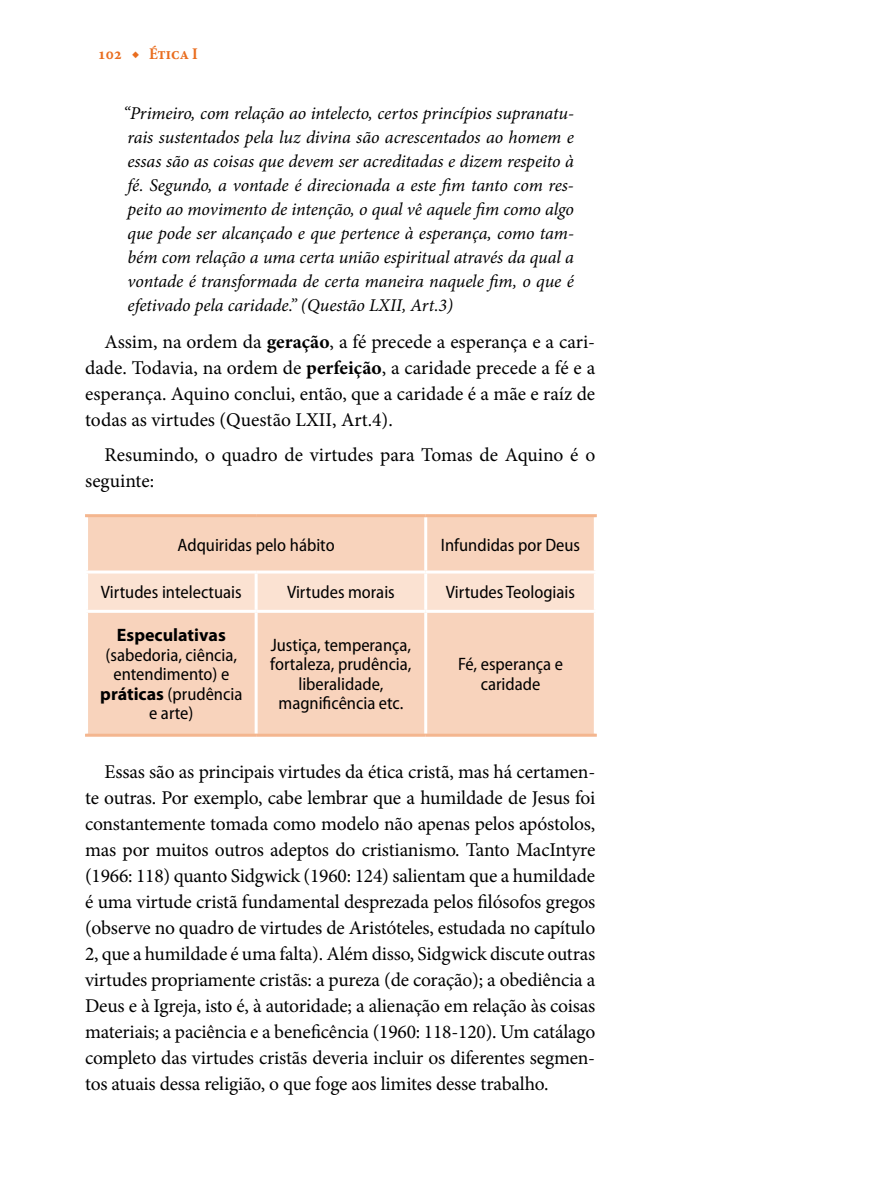
<style>
.page{position:relative;width:893px;height:1191px;background:#fff}
.page>*{position:absolute;margin:0;border:0;box-sizing:border-box;transform-origin:0 0}
.t1{font:19.5px/26px "Minion Pro";letter-spacing:-.01em;color:#000;text-align:justify}
.t2{font:italic 18px/24px "Minion Pro";letter-spacing:-.005em;color:#000;text-align:justify}
.t3{font:semi-condensed 18px/19.5px "Myriad Pro";color:#000;text-align:center}
.t4{font:700 18px "Myriad Pro";color:#000}
.t5{font:700 condensed 16.5px "Minion Pro";color:#e96d1f}
.s1{font-weight:700}
.s2{font-weight:700;font-stretch:normal}
</style>
<div class="page">
<div style="left:88px;top:517px;width:506px;height:216px;background:#f8d3bc"></div>
<div style="left:88px;top:573px;width:506px;height:37px;background:#fbe2d2"></div>
<hr style="left:255px;top:573px;width:3px;height:37px;background:#fff">
<hr style="left:424px;top:573px;width:3px;height:37px;background:#fff">
<hr style="left:426px;top:570px;width:171px;height:3px;background:#fff">
<hr style="left:85px;top:610px;width:171px;height:3px;background:#fff">
<hr style="left:256px;top:610px;width:170px;height:3px;background:#fff">
<hr style="left:255px;top:613px;width:3px;height:120px;background:#fff">
<hr style="left:426px;top:610px;width:171px;height:3px;background:#fff">
<hr style="left:424px;top:613px;width:3px;height:120px;background:#fff">
<hr style="left:424px;top:517px;width:3px;height:53px;background:#fff">
<hr style="left:85px;top:570px;width:171px;height:3px;background:#fff">
<hr style="left:256px;top:570px;width:170px;height:3px;background:#fff">
<hr style="left:85px;top:514px;width:171px;height:3px;background:#f4b68f">
<hr style="left:256px;top:514px;width:170px;height:3px;background:#f4b68f">
<hr style="left:426px;top:514px;width:171px;height:3px;background:#f4b68f">
<hr style="left:85px;top:733px;width:171px;height:3px;background:#f4b68f">
<hr style="left:256px;top:733px;width:170px;height:3px;background:#f4b68f">
<hr style="left:426px;top:733px;width:171px;height:3px;background:#f4b68f">
<p class="t5" style="left:98px;top:43px;width:102px">102 ◆ Ética I</p>
<p class="t2" style="left:123px;top:102px;width:452px">“Primeiro, com relação ao intelecto, certos princípios supranatu&shy;rais sustentados pela luz divina são acrescentados ao homem e essas são as coisas que devem ser acreditadas e dizem respeito à fé. Segundo, a vontade é direcionada a este fim tanto com res&shy;peito ao movimento de intenção, o qual vê aquele fim como algo que pode ser alcançado e que pertence à esperança, como tam&shy;bém com relação a uma certa união espiritual através da qual a vontade é transformada de certa maneira naquele fim, o que é efetivado pela caridade.” (Questão LXII, Art.3)</p>
<p class="t1" style="left:85px;top:329px;width:512px;text-indent:20px">Assim, na ordem da <span class="s1">geração</span>, a fé precede a esperança e a cari&shy;dade. Todavia, na ordem de <span class="s1">perfeição</span>, a caridade precede a fé e a esperança. Aquino conclui, então, que a caridade é a mãe e raíz de todas as virtudes (Questão LXII, Art.4).</p>
<p class="t1" style="left:85px;top:442px;width:512px;text-indent:20px">Resumindo, o quadro de virtudes para Tomas de Aquino é o seguinte:</p>
<p class="t3" style="left:178px;top:535px;width:159px">Adquiridas pelo hábito</p>
<p class="t3" style="left:441px;top:535px;width:141px">Infundidas por Deus</p>
<p class="t3" style="left:101px;top:583px;width:142px">Virtudes intelectuais</p>
<p class="t3" style="left:287px;top:583px;width:109px">Virtudes morais</p>
<p class="t3" style="left:446px;top:583px;width:131px">Virtudes Teologiais</p>
<p class="t4" style="left:117px;top:625px;width:110px">Especulativas</p>
<p class="t3" style="left:100px;top:645px;width:144px">(sabedoria, ciência, entendimento) e <span class="s2">práticas</span> (prudência e arte)</p>
<p class="t3" style="left:270px;top:635px;width:143px">Justiça, temperança, fortaleza, prudência, liberalidade, magnificência etc.</p>
<p class="t3" style="left:458px;top:655px;width:106px">Fé, esperança e caridade</p>
<p class="t1" style="left:85px;top:759px;width:512px;text-indent:20px">Essas são as principais virtudes da ética cristã, mas há certamen&shy;te outras. Por exemplo, cabe lembrar que a humildade de Jesus foi constantemente tomada como modelo não apenas pelos apóstolos, mas por muitos outros adeptos do cristianismo. Tanto MacIntyre (1966: 118) quanto Sidgwick (1960: 124) salientam que a humildade é uma virtude cristã fundamental desprezada pelos filósofos gregos (observe no quadro de virtudes de Aristóteles, estudada no capítulo 2, que a humildade é uma falta). Além disso, Sidgwick discute outras virtudes propriamente cristãs: a pureza (de coração); a obediência a Deus e à Igreja, isto é, à autoridade; a alienação em relação às coisas materiais; a paciência e a beneficência (1960: 118-120). Um catálago completo das virtudes cristãs deveria incluir os diferentes segmen&shy;tos atuais dessa religião, o que foge aos limites desse trabalho.</p>
</div>
